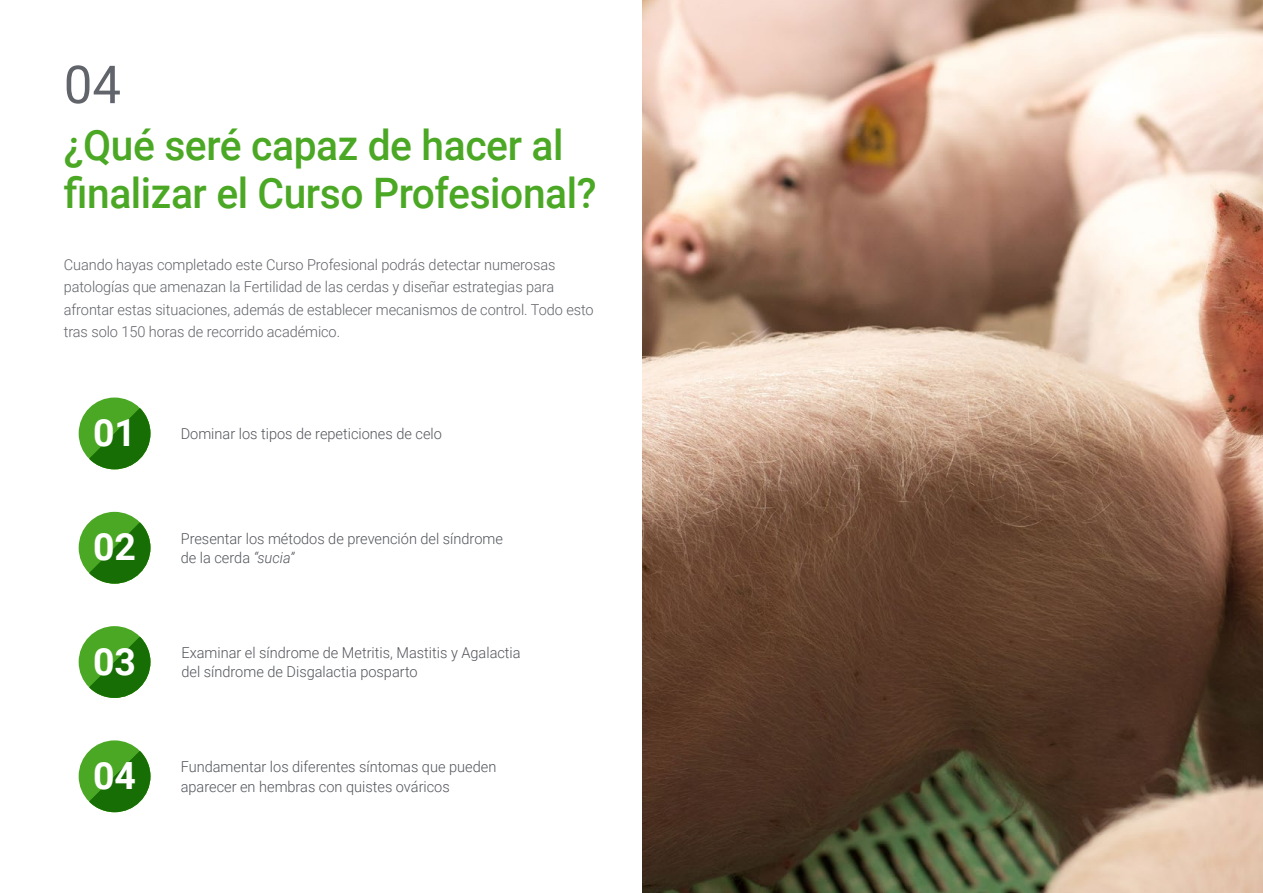
<style>
.page{position:relative;width:1263px;height:893px;background:#fff}
.page>*{position:absolute;margin:0;border:0;box-sizing:border-box;transform-origin:0 0}
.t1{font:52.5px "Roboto";color:#61646a}
.t2{font:500 42px/48px "Roboto";letter-spacing:-.01em;color:#4ba824}
.t3{font:700 37.5px "Roboto";color:#fff}
.t4{font:300 15px/19.5px "Roboto";color:#52555b}
.t5{font:300 15px/22.5px "Roboto";letter-spacing:-.005em;color:#61646a}
.s1{font-style:italic}
</style>
<div class="page">
<div style="left:79px;top:512px;width:71px;height:72px;background:#4ba824;border-radius:50%"></div>
<svg style="left:89px;top:522px;width:61px;height:62px"></svg>
<div style="left:79px;top:740px;width:71px;height:72px;background:#4ba824;border-radius:50%"></div>
<svg style="left:89px;top:751px;width:61px;height:61px"></svg>
<div style="left:79px;top:626px;width:71px;height:72px;background:#4ba824;border-radius:50%"></div>
<svg style="left:89px;top:637px;width:61px;height:61px"></svg>
<div style="left:79px;top:398px;width:71px;height:71px;background:#4ba824;border-radius:50%"></div>
<svg style="left:89px;top:408px;width:61px;height:61px"></svg>
<img style="left:642px;top:0;width:621px;height:893px">
<h1 class="t1" style="left:64px;top:48px;width:59px">04</h1>
<h2 class="t2" style="left:64px;top:119px;width:534px">¿Qué seré capaz de hacer al finalizar el Curso Profesional?</h2>
<p class="t5" style="left:64px;top:253px;width:531px">Cuando hayas completado este Curso Profesional podrás detectar numerosas patologías que amenazan la Fertilidad de las cerdas y diseñar estrategias para afrontar estas situaciones, además de establecer mecanismos de control. Todo esto tras solo 150 horas de recorrido académico.</p>
<h3 class="t3" style="left:93px;top:407px;width:45px">01</h3>
<p class="t4" style="left:181px;top:423px;width:263px">Dominar los tipos de repeticiones de celo</p>
<h3 class="t3" style="left:93px;top:521px;width:45px">02</h3>
<p class="t4" style="left:181px;top:528px;width:324px">Presentar los métodos de prevención del síndrome de la cerda <span class="s1">“sucia”</span></p>
<h3 class="t3" style="left:93px;top:635px;width:45px">03</h3>
<p class="t4" style="left:181px;top:642px;width:341px">Examinar el síndrome de Metritis, Mastitis y Agalactia del síndrome de Disgalactia posparto</p>
<h3 class="t3" style="left:93px;top:749px;width:45px">04</h3>
<p class="t4" style="left:181px;top:756px;width:317px">Fundamentar los diferentes síntomas que pueden aparecer en hembras con quistes ováricos</p>
</div>
